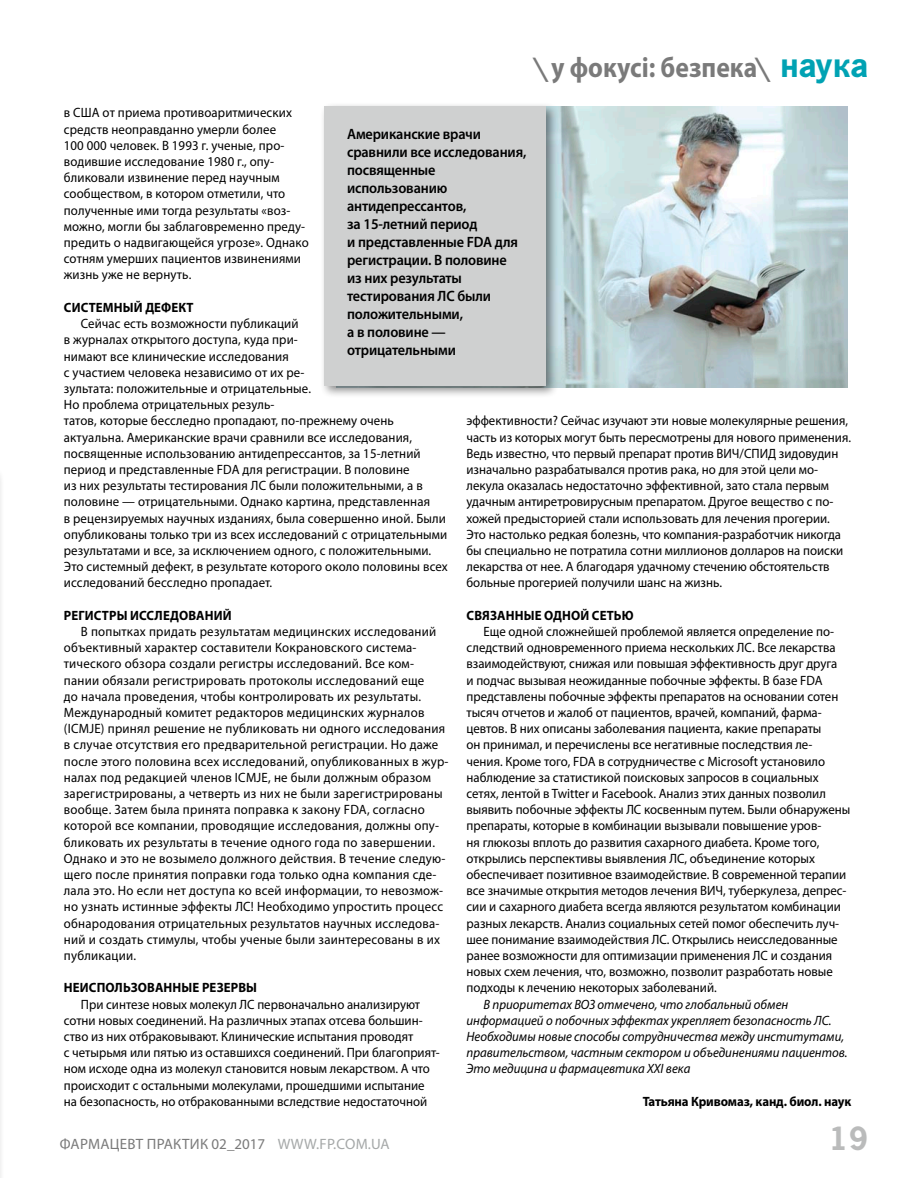
<style>
.page{position:relative;width:915px;height:1178px;background:#fff}
.page>*{position:absolute;margin:0;border:0;box-sizing:border-box;transform-origin:0 0}
.t1{font:700 34.5px "News Paper C";color:#babbbb}
.t2{font:700 28.5px "Myriad Pro";color:#7a7a7a;scale:.9 1}
.t3{font:600 15px/18px "Myriad Pro";letter-spacing:-.01em;color:#000;scale:.95 1}
.t4{font:15px "Myriad Pro";letter-spacing:.02em;color:#7a7a7a}
.t5{font:13.5px/16.2px "Myriad Pro";letter-spacing:.005em;color:#000;scale:.95 1}
.t6{font:italic 13.5px/16.2px "Myriad Pro";color:#000;scale:.95 1}
.t7{font:700 13.5px "Myriad Pro";letter-spacing:.01em;color:#000;scale:.95 1}
.t8{font:700 13.5px "Myriad Pro";letter-spacing:-.01em;color:#000;scale:.95 1}
.s1{font-family:"News Paper C"}
.s2{font-family:"News Paper C";font-size:36px;color:#00a2b3}
.s3{color:#a5a8a8}
</style>
<div class="page">
<hr style="left:0;top:467px;width:4px;height:711px;background:#fafafa">
<img style="left:558px;top:106px;width:289px;height:281px">
<div style="left:320px;top:102px;width:238px;height:296px;background:#000;opacity:.46"></div>
<div style="left:324px;top:106px;width:222px;height:280px;background:#cfd0d0"></div>
<h2 class="t2" style="left:535px;top:48px;width:371px"><span class="s1">\</span> у фокусі: безпека<span class="s1">\</span> <span class="s2">наука</span></h2>
<p class="t5" style="left:64px;top:105px;width:259px">в США от приема противоаритмических средств неоправданно умерли более<br>100 000 человек. В 1993 г. ученые, про&shy;водившие исследование 1980 г., опу&shy;бликовали извинение перед научным сообществом, в котором отметили, что полученные ими тогда результаты «воз&shy;можно, могли бы заблаговременно преду&shy;предить о надвигающейся угрозе». Однако сотням умерших пациентов извинениями жизнь уже не вернуть.</p>
<p class="t7" style="left:64px;top:298px;width:138px">Системный дефект</p>
<p class="t5" style="left:64px;top:315px;width:405px;text-indent:17px">Сейчас есть возможности публикаций<br>в журналах открытого доступа, куда при-<br>нимают все клинические исследования<br>с участием человека независимо от их ре-<br>зультата: положительные и отрицательные.<br>Но проблема отрицательных резуль-<br>татов, которые бесследно пропадают, по-прежнему очень актуальна. Американские врачи сравнили все исследования, посвященные использованию антидепрессантов, за 15-летний период и представленные FDA для регистрации. В половине<br>из них результаты тестирования ЛС были положительными, а в половине — отрицательными. Однако картина, представленная<br>в рецензируемых научных изданиях, была совершенно иной. Были опубликованы только три из всех исследований с отрицательными результатами и все, за исключением одного, с положительными.<br>Это системный дефект, в результате которого около половины всех исследований бесследно пропадает.</p>
<p class="t7" style="left:64px;top:606px;width:178px">Регистры исследований</p>
<p class="t5" style="left:64px;top:623px;width:406px;text-indent:17px">В попытках придать результатам медицинских исследований объективный характер составители Кокрановского система&shy;тического обзора создали регистры исследований. Все ком&shy;пании обязали регистрировать протоколы исследований еще<br>до начала проведения, чтобы контролировать их результаты.<br>Международный комитет редакторов медицинских журналов (ICMJE) принял решение не публиковать ни одного исследования в случае отсутствия его предварительной регистрации. Но даже после этого половина всех исследований, опубликованных в жур&shy;налах под редакцией членов ICMJE, не были должным образом зарегистрированы, а четверть из них не были зарегистрированы вообще. Затем была принята поправка к закону FDA, согласно которой все компании, проводящие исследования, должны опу&shy;бликовать их результаты в течение одного года по завершении.<br>Однако и это не возымело должного действия. В течение следую&shy;щего после принятия поправки года только одна компания сде&shy;лала это. Но если нет доступа ко всей информации, то невозмож&shy;но узнать истинные эффекты ЛС! Необходимо упростить процесс обнародования отрицательных результатов научных исследова&shy;ний и создать стимулы, чтобы ученые были заинтересованы в их публикации.</p>
<p class="t7" style="left:64px;top:979px;width:205px">Неиспользованные резервы</p>
<p class="t5" style="left:64px;top:996px;width:397px;text-indent:17px">При синтезе новых молекул ЛС первоначально анализируют сотни новых соединений. На различных этапах отсева большин&shy;ство из них отбраковывают. Клинические испытания проводят<br>с четырьмя или пятью из оставшихся соединений. При благоприят&shy;ном исходе одна из молекул становится новым лекарством. А что происходит с остальными молекулами, прошедшими испытание на безопасность, но отбракованными вследствие недостаточной</p>
<p class="t3" style="left:347px;top:124px;width:190px">Американские врачи сравнили все исследования, посвященные использованию антидепрессантов,<br>за 15-летний период<br>и представленные FDA для регистрации. В половине<br>из них результаты тестирования ЛС были положительными,<br>а в половине — отрицательными</p>
<p class="t5" style="left:466px;top:412px;width:406px">эффективности? Сейчас изучают эти новые молекулярные решения, часть из которых могут быть пересмотрены для нового применения.<br>Ведь известно, что первый препарат против ВИЧ/СПИД зидовудин изначально разрабатывался против рака, но для этой цели мо&shy;лекула оказалась недостаточно эффективной, зато стала первым удачным антиретровирусным препаратом. Другое вещество с по&shy;хожей предысторией стали использовать для лечения прогерии.<br>Это настолько редкая болезнь, что компания-разработчик никогда бы специально не потратила сотни миллионов долларов на поиски лекарства от нее. А благодаря удачному стечению обстоятельств больные прогерией получили шанс на жизнь.</p>
<p class="t7" style="left:466px;top:606px;width:177px">Связанные одной сетью</p>
<p class="t5" style="left:466px;top:623px;width:405px;text-indent:17px">Еще одной сложнейшей проблемой является определение по&shy;следствий одновременного приема нескольких ЛС. Все лекарства взаимодействуют, снижая или повышая эффективность друг друга<br>и подчас вызывая неожиданные побочные эффекты. В базе FDA представлены побочные эффекты препаратов на основании сотен тысяч отчетов и жалоб от пациентов, врачей, компаний, фарма&shy;цевтов. В них описаны заболевания пациента, какие препараты<br>он принимал, и перечислены все негативные последствия ле&shy;чения. Кроме того, FDA в сотрудничестве с M icrosoft установило наблюдение за статистикой поисковых запросов в социальных сетях, лентой в Twitter и Facebook. Анализ этих данных позволил выявить побочные эффекты ЛС косвенным путем. Были обнаружены препараты, которые в комбинации вызывали повышение уров-<br>ня глюкозы вплоть до развития сахарного диабета. Кроме того, открылись перспективы выявления ЛС, объединение которых обеспечивает позитивное взаимодействие. В современной терапии все значимые открытия методов лечения ВИЧ, туберкулеза, депрес&shy;сии и сахарного диабета всегда являются результатом комбинации разных лекарств. Анализ социальных сетей помог обеспечить луч&shy;шее понимание взаимодействия ЛС. Открылись неисследованные ранее возможности для оптимизации применения ЛС и создания новых схем лечения, что, возможно, позволит разработать новые подходы к лечению некоторых заболеваний.</p>
<p class="t6" style="left:466px;top:996px;width:402px;text-indent:17px">В приоритетах ВОЗ отмечено, что глобальный обмен информацией о побочных эффектах укрепляет безопасность ЛС.<br>Необходимы новые способы сотрудничества между институтами, правительством, частным сектором и объединениями пациентов.<br>Это медицина и фармацевтика ХХІ века</p>
<p class="t8" style="left:642px;top:1092px;width:221px">Татьяна Кривомаз, канд. биол. наук</p>
<p class="t4" style="left:60px;top:1135px;width:39px">Фармацевт</p>
<p class="t4" style="left:147px;top:1135px;width:244px">Практик 02_2017 <span class="s3">www.fp.com.ua</span></p>
<h1 class="t1" style="left:827px;top:1120px;width:42px">19</h1>
</div>
